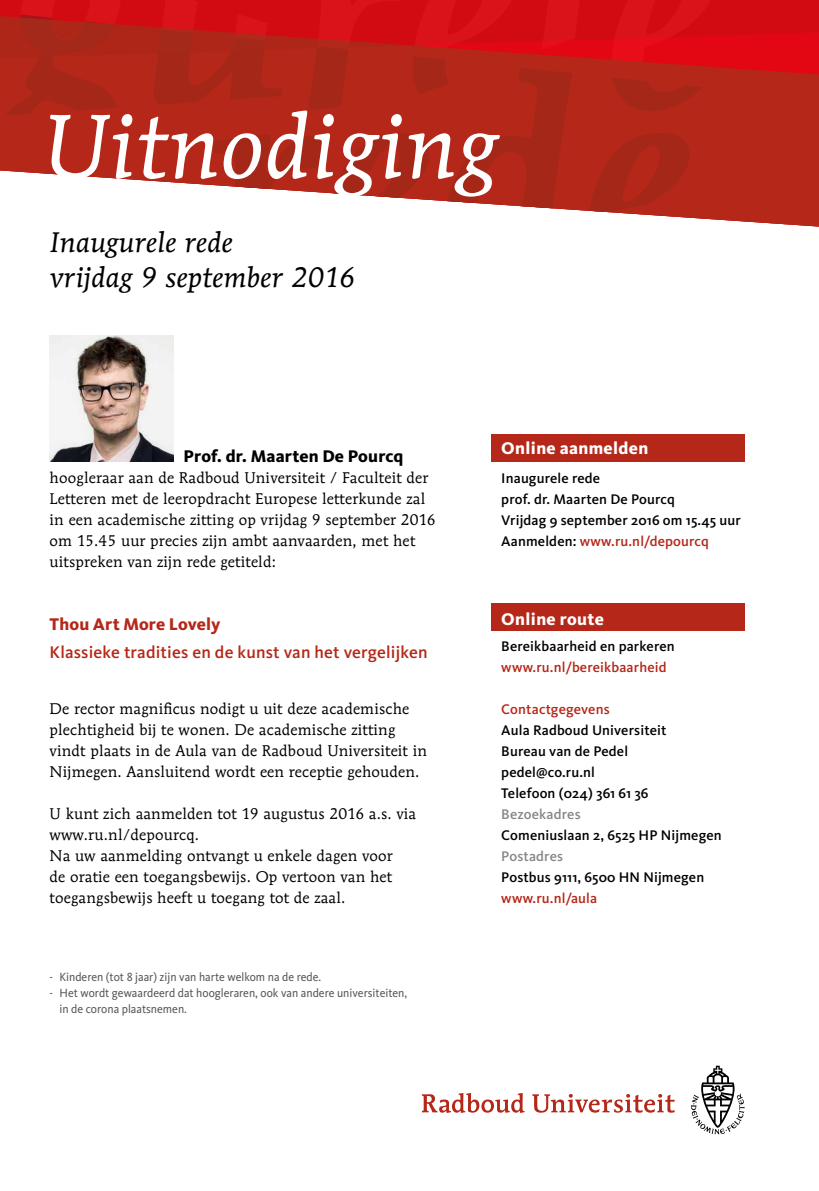
<style>
.page{position:relative;width:819px;height:1191px;background:#fff}
.page>*{position:absolute;margin:0;border:0;box-sizing:border-box;transform-origin:0 0}
.t1{font:italic 89.25px "Mendoza Roman Std";letter-spacing:.01em;color:#fff}
.t2{font:italic 28px/35px "Mendoza Roman Std";letter-spacing:.01em;color:#000}
.t3{font:500 17.5px "Kievit";letter-spacing:.01em;color:#b52718}
.t4{font:800 17.5px "Kievit";letter-spacing:.02em;color:#fff}
.t5{font:800 17.5px "Kievit";letter-spacing:.005em;color:#000}
.t6{font:800 17.5px "Kievit";letter-spacing:.01em;color:#b52718}
.t7{font:15.4px/21px "Mendoza Roman Std";letter-spacing:.01em;color:#000}
.t8{font:500 14.35px/21px "Kievit";letter-spacing:.01em;color:#000}
.t9{font:500 14.35px "Kievit";letter-spacing:.01em;color:#b52718}
.t10{font:500 14.35px "Kievit";letter-spacing:.01em;color:#878787}
.t11{font:12.25px/15.8px "Kievit";color:#575756;scale:.95 1}
.s1{color:#b52718}
</style>
<div class="page">
<div style="left:5px;top:0;width:814px;height:12px;background:#d20b13"></div>
<svg style="left:5px;top:12px;width:814px;height:214px;background:#c03e34"></svg>
<svg style="left:691px;top:1065px;width:53px;height:69px"></svg>
<svg style="left:422px;top:1093px;width:102px;height:20px"></svg>
<svg style="left:532px;top:1094px;width:142px;height:18px"></svg>
<div style="left:491px;top:603px;width:253px;height:27px;background:#b52718"></div>
<div style="left:491px;top:434px;width:253px;height:28px;background:#b52718"></div>
<img style="left:50px;top:335px;width:124px;height:127px">
<h1 class="t1" style="left:42px;top:91px;width:457px">Uitnodiging</h1>
<h2 class="t2" style="left:50px;top:224px;width:306px">Inaugurele rede<br>vrijdag 9 september 2016</h2>
<p class="t5" style="left:184px;top:445px;width:221px">Prof. dr. Maarten De Pourcq</p>
<p class="t7" style="left:50px;top:467px;width:387px">hoogleraar aan de Radboud Universiteit / Faculteit der Letteren met de leeropdracht Europese letterkunde zal in een academische zitting op vrijdag 9 september 2016 om 15.45 uur precies zijn ambt aanvaarden, met het uitspreken van zijn rede getiteld:</p>
<p class="t6" style="left:50px;top:613px;width:172px">Thou Art More Lovely</p>
<p class="t3" style="left:50px;top:642px;width:379px">Klassieke tradities en de kunst van het vergelijken</p>
<p class="t7" style="left:50px;top:698px;width:379px">De rector magnificus nodigt u uit deze academische plechtigheid bij te wonen. De academische zitting vindt plaats in de Aula van de Radboud Universiteit in Nijmegen. Aansluitend wordt een receptie gehouden.</p>
<p class="t7" style="left:50px;top:803px;width:368px">U kunt zich aanmelden tot 19 augustus 2016 a.s. via www.ru.nl/depourcq.<br>Na uw aanmelding ontvangt u enkele dagen voor<br>de oratie een toegangsbewijs. Op vertoon van het toegangsbewijs heeft u toegang tot de zaal.</p>
<p class="t11" style="left:50px;top:969px;width:287px">- Kinderen (tot 8 jaar) zijn van harte welkom na de rede.</p>
<p class="t11" style="left:60px;top:985px;width:367px;text-indent:-10px">- Het wordt gewaardeerd dat hoogleraren, ook van andere universiteiten, in de corona plaatsnemen.</p>
<p class="t4" style="left:501px;top:438px;width:148px">Online aanmelden</p>
<p class="t8" style="left:501px;top:468px;width:241px">Inaugurele rede<br>prof. dr. Maarten De Pourcq<br>Vrijdag 9 september 2016 om 15.45 uur<br>Aanmelden: <span class="s1">www.ru.nl/depourcq</span></p>
<p class="t4" style="left:501px;top:608px;width:104px">Online route</p>
<p class="t8" style="left:501px;top:636px;width:175px">Bereikbaarheid en parkeren</p>
<p class="t9" style="left:501px;top:659px;width:167px">www.ru.nl/bereikbaarheid</p>
<p class="t9" style="left:501px;top:701px;width:110px">Contactgegevens</p>
<p class="t8" style="left:501px;top:720px;width:167px">Aula Radboud Universiteit<br>Bureau van de Pedel pedel@co.ru.nl<br>Telefoon (024) 361 61 36</p>
<p class="t10" style="left:501px;top:806px;width:81px">Bezoekadres</p>
<p class="t8" style="left:501px;top:825px;width:222px">Comeniuslaan 2, 6525 HP Nijmegen</p>
<p class="t10" style="left:501px;top:848px;width:63px">Postadres</p>
<p class="t8" style="left:501px;top:867px;width:204px">Postbus 9111, 6500 HN Nijmegen</p>
<p class="t9" style="left:501px;top:890px;width:97px">www.ru.nl/aula</p>
</div>
